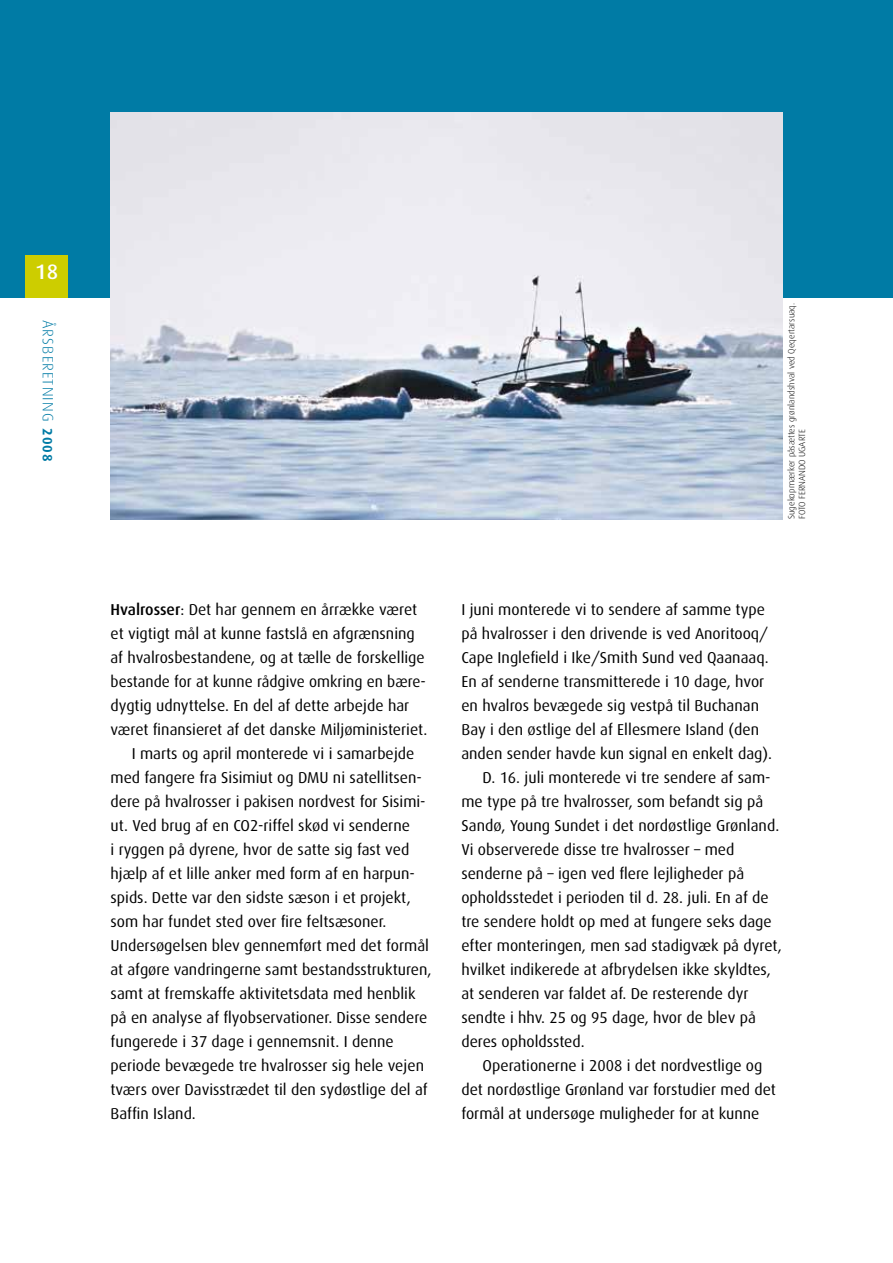
<style>
.page{position:relative;width:893px;height:1263px;background:#fff}
.page>*{position:absolute;margin:0;border:0;box-sizing:border-box;transform-origin:0 0}
.t1{font:500 21px "Dax";color:#fff}
.t2{font:15.75px "Dax";color:#000}
.t3{font:300 15px "Dax";letter-spacing:.075em;color:#007ba5}
.t4{font:300 9px/10.8px "Dax";color:#000}
.s1{font-weight:700;font-size:13.5px}
.s2{font-weight:500}
</style>
<div class="page">
<div style="left:0;top:0;width:893px;height:298px;background:#007ba5"></div>
<div style="left:26px;top:255px;width:42px;height:43px;background:#cdcd00"></div>
<img style="left:111px;top:113px;width:671px;height:406px">
<h1 class="t1" style="left:35px;top:260px;width:24px">18</h1>
<p class="t3" style="left:56px;top:320px;width:143px;rotate:90deg">ÅRSBERETNING <span class="s1">2008</span></p>
<p class="t4" style="left:786px;top:519px;width:218px;rotate:-90deg">Sugekopmærker påsættes grønlandshval ved Qeqertarsuaq.<br>Foto Fernando Ugarte</p>
<p class="t2" style="left:111px;top:601px;width:308px"><span class="s2">Hvalrosser</span>: Det har gennem en årrække været</p>
<p class="t2" style="left:111px;top:625px;width:306px">et vigtigt mål at kunne fastslå en afgrænsning</p>
<p class="t2" style="left:111px;top:649px;width:316px">af hvalrosbestandene, og at tælle de forskellige</p>
<p class="t2" style="left:111px;top:673px;width:317px">bestande for at kunne rådgive omkring en bære-</p>
<p class="t2" style="left:111px;top:697px;width:300px">dygtig udnyttelse. En del af dette arbejde har</p>
<p class="t2" style="left:111px;top:721px;width:319px">været finansieret af det danske Miljøministeriet.</p>
<p class="t2" style="left:132px;top:745px;width:284px">I marts og april monterede vi i samarbejde</p>
<p class="t2" style="left:111px;top:769px;width:313px">med fangere fra Sisimiut og DMU ni satellitsen-</p>
<p class="t2" style="left:111px;top:793px;width:317px">dere på hvalrosser i pakisen nordvest for Sisimi-</p>
<p class="t2" style="left:111px;top:817px;width:301px">ut. Ved brug af en CO2-riffel skød vi senderne</p>
<p class="t2" style="left:111px;top:841px;width:300px">i ryggen på dyrene, hvor de satte sig fast ved</p>
<p class="t2" style="left:111px;top:865px;width:306px">hjælp af et lille anker med form af en harpun-</p>
<p class="t2" style="left:111px;top:889px;width:302px">spids. Dette var den sidste sæson i et projekt,</p>
<p class="t2" style="left:111px;top:913px;width:278px">som har fundet sted over fire feltsæsoner.</p>
<p class="t2" style="left:111px;top:937px;width:320px">Undersøgelsen blev gennemført med det formål</p>
<p class="t2" style="left:111px;top:961px;width:323px">at afgøre vandringerne samt bestandsstrukturen,</p>
<p class="t2" style="left:111px;top:985px;width:306px">samt at fremskaffe aktivitetsdata med henblik</p>
<p class="t2" style="left:111px;top:1009px;width:318px">på en analyse af flyobservationer. Disse sendere</p>
<p class="t2" style="left:111px;top:1033px;width:285px">fungerede i 37 dage i gennemsnit. I denne</p>
<p class="t2" style="left:111px;top:1057px;width:315px">periode bevægede tre hvalrosser sig hele vejen</p>
<p class="t2" style="left:111px;top:1081px;width:319px">tværs over Davisstrædet til den sydøstlige del af</p>
<p class="t2" style="left:111px;top:1105px;width:87px">Baffin Island.</p>
<p class="t2" style="left:461px;top:601px;width:305px">I juni monterede vi to sendere af samme type</p>
<p class="t2" style="left:461px;top:625px;width:308px">på hvalrosser i den drivende is ved Anoritooq/</p>
<p class="t2" style="left:461px;top:649px;width:309px">Cape Inglefield i Ike/Smith Sund ved Qaanaaq.</p>
<p class="t2" style="left:461px;top:673px;width:304px">En af senderne transmitterede i 10 dage, hvor</p>
<p class="t2" style="left:461px;top:697px;width:299px">en hvalros bevægede sig vestpå til Buchanan</p>
<p class="t2" style="left:461px;top:721px;width:299px">Bay i den østlige del af Ellesmere Island (den</p>
<p class="t2" style="left:461px;top:745px;width:312px">anden sender havde kun signal en enkelt dag).</p>
<p class="t2" style="left:483px;top:769px;width:290px">D. 16. juli monterede vi tre sendere af sam-</p>
<p class="t2" style="left:461px;top:793px;width:303px">me type på tre hvalrosser, som befandt sig på</p>
<p class="t2" style="left:461px;top:817px;width:319px">Sandø, Young Sundet i det nordøstlige Grønland.</p>
<p class="t2" style="left:461px;top:841px;width:275px">Vi observerede disse tre hvalrosser – med</p>
<p class="t2" style="left:461px;top:865px;width:284px">senderne på – igen ved flere lejligheder på</p>
<p class="t2" style="left:461px;top:889px;width:309px">opholdsstedet i perioden til d. 28. juli. En af de</p>
<p class="t2" style="left:461px;top:913px;width:312px">tre sendere holdt op med at fungere seks dage</p>
<p class="t2" style="left:461px;top:937px;width:322px">efter monteringen, men sad stadigvæk på dyret,</p>
<p class="t2" style="left:461px;top:961px;width:311px">hvilket indikerede at afbrydelsen ikke skyldtes,</p>
<p class="t2" style="left:461px;top:985px;width:289px">at senderen var faldet af. De resterende dyr</p>
<p class="t2" style="left:461px;top:1009px;width:296px">sendte i hhv. 25 og 95 dage, hvor de blev på</p>
<p class="t2" style="left:461px;top:1033px;width:125px">deres opholdssted.</p>
<p class="t2" style="left:483px;top:1057px;width:281px">Operationerne i 2008 i det nordvestlige og</p>
<p class="t2" style="left:461px;top:1081px;width:316px">det nordøstlige Grønland var forstudier med det</p>
<p class="t2" style="left:461px;top:1105px;width:300px">formål at undersøge muligheder for at kunne</p>
</div>
